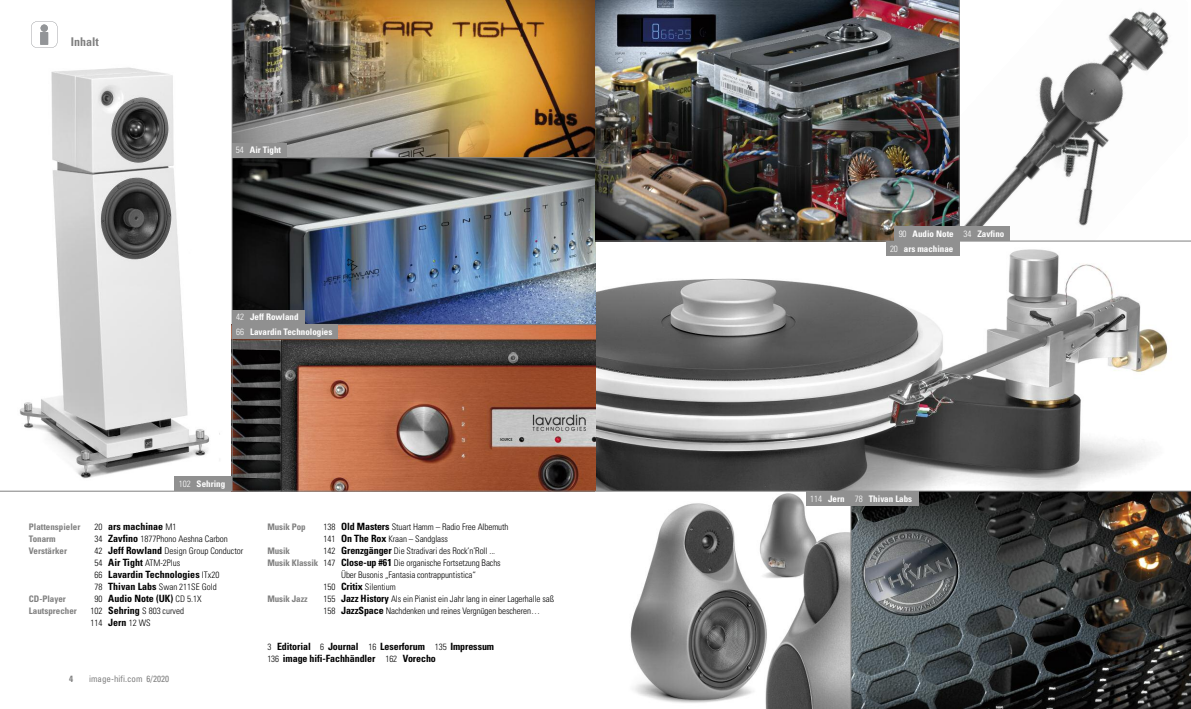
<style>
.page{position:relative;width:1191px;height:709px;background:#fff}
.page>*{position:absolute;margin:0;border:0;box-sizing:border-box;transform-origin:0 0}
.t1{font:700 condensed 12px "Univers";color:#808080}
.t2{font:700 condensed 10px/12px "Univers";letter-spacing:-.01em;color:#000}
.t3{font:300 condensed 9px/12px "Univers";letter-spacing:-.01em;color:#000}
.t4{font:700 condensed 9px "Univers";color:#fff}
.t5{font:700 condensed 9px "Univers";color:#808080}
.t6{font:condensed 9px "Univers";color:#808080}
.s1{font-weight:300}
.s2{font-weight:300;font-size:9px}
.s3{font-weight:700;font-size:10px}
.s4{font-weight:700;color:#808080}
</style>
<div class="page">
<img style="left:3px;top:67px;width:217px;height:424px">
<img style="left:964px;top:11px;width:224px;height:230px">
<img style="left:595px;top:242px;width:596px;height:249px">
<svg style="left:31px;top:22px;width:26px;height:26px"></svg>
<img style="left:233px;top:158px;width:362px;height:166px">
<img style="left:233px;top:0;width:362px;height:157px">
<img style="left:595px;top:0;width:364px;height:241px">
<svg style="left:851px;top:492px;width:340px;height:217px"></svg>
<svg style="left:233px;top:325px;width:362px;height:166px"></svg>
<svg style="left:630px;top:493px;width:220px;height:216px"></svg>
<hr style="left:232px;top:0;width:1px;height:491px;background:#808080">
<hr style="left:959px;top:0;width:1px;height:241px;background:#808080">
<hr style="left:850px;top:491px;width:1px;height:218px;background:#808080">
<hr style="left:0;top:491px;width:1191px;height:1px;background:#808080">
<hr style="left:232px;top:157px;width:364px;height:1px;background:#808080">
<hr style="left:232px;top:324px;width:363px;height:1px;background:#808080">
<hr style="left:595px;top:241px;width:596px;height:1px;background:#808080">
<div style="left:886px;top:241px;width:74px;height:15px;background:#909090"></div>
<div style="left:959px;top:226px;width:50px;height:15px;background:#909090"></div>
<div style="left:232px;top:310px;width:72px;height:14px;background:#909090"></div>
<div style="left:232px;top:143px;width:54px;height:15px;background:#909090"></div>
<div style="left:232px;top:324px;width:105px;height:15px;background:#909090"></div>
<div style="left:851px;top:491px;width:67px;height:15px;background:#909090"></div>
<div style="left:894px;top:226px;width:65px;height:15px;background:#909090"></div>
<div style="left:175px;top:476px;width:57px;height:15px;background:#909090"></div>
<div style="left:806px;top:491px;width:44px;height:15px;background:#909090"></div>
<h1 class="t1" style="left:71px;top:37px;width:30px">Inhalt</h1>
<p class="t4" style="left:236px;top:147px;width:47px"><span class="s1">54</span> Air Tight</p>
<p class="t4" style="left:236px;top:314px;width:64px"><span class="s1">42</span> Jeff Rowland</p>
<p class="t4" style="left:236px;top:328px;width:98px"><span class="s1">66</span> Lavardin Technologies</p>
<p class="t4" style="left:179px;top:480px;width:48px"><span class="s1">102</span> Sehring</p>
<p class="t5" style="left:29px;top:523px;width:53px">Plattenspieler</p>
<p class="t2" style="left:95px;top:521px;width:83px"><span class="s2">20</span> ars machinae <span class="s2">M1</span></p>
<p class="t5" style="left:29px;top:535px;width:28px">Tonarm</p>
<p class="t3" style="left:95px;top:534px;width:135px">34 <span class="s3">Zavfino</span> 1877Phono Aeshna Carbon</p>
<p class="t5" style="left:29px;top:547px;width:40px">Verstärker</p>
<p class="t3" style="left:95px;top:546px;width:150px">42 <span class="s3">Jeff Rowland</span> Design Group Conductor<br>54 <span class="s3">Air Tight</span> ATM-2Plus</p>
<p class="t2" style="left:95px;top:569px;width:126px"><span class="s2">66</span> Lavardin Technologies <span class="s2">ITx20</span></p>
<p class="t3" style="left:95px;top:582px;width:124px">78 <span class="s3">Thivan Labs</span> Swan 211SE Gold</p>
<p class="t5" style="left:29px;top:595px;width:38px">CD-Player</p>
<p class="t2" style="left:95px;top:593px;width:108px"><span class="s2">90</span> Audio Note (UK) <span class="s2">CD 5.1X</span></p>
<p class="t5" style="left:29px;top:607px;width:49px">Lautsprecher</p>
<p class="t3" style="left:91px;top:606px;width:95px">102 <span class="s3">Sehring</span> S 803 curved<br>114 <span class="s3">Jern</span> 12 WS</p>
<p class="t5" style="left:69px;top:675px;width:5px">4</p>
<p class="t6" style="left:89px;top:675px;width:81px">image-hifi.com 6/2020</p>
<p class="t5" style="left:267px;top:523px;width:40px">Musik Pop</p>
<p class="t3" style="left:323px;top:522px;width:186px">138 <span class="s3">Old Masters</span> Stuart Hamm – Radio Free Albemuth<br>141 <span class="s3">On The Rox</span> Kraan – Sandglass</p>
<p class="t5" style="left:267px;top:547px;width:24px">Musik</p>
<p class="t3" style="left:323px;top:546px;width:173px">142 <span class="s3">Grenzgänger</span> Die Stradivari des Rock’n’Roll ...</p>
<p class="t3" style="left:267px;top:558px;width:235px"><span class="s4">Musik Klassik</span> 147 <span class="s3">Close-up #61</span> Die organische Fortsetzung Bachs</p>
<p class="t3" style="left:341px;top:570px;width:136px">Über Busonis „Fantasia contrappuntistica“</p>
<p class="t3" style="left:323px;top:582px;width:74px">150 <span class="s3">Critix</span> Silentium</p>
<p class="t5" style="left:267px;top:595px;width:42px">Musik Jazz</p>
<p class="t3" style="left:323px;top:594px;width:232px">155 <span class="s3">Jazz History</span> Als ein Pianist ein Jahr lang in einer Lagerhalle saß<br>158 <span class="s3">JazzSpace</span> Nachdenken und reines Vergnügen bescheren…</p>
<p class="t2" style="left:267px;top:641px;width:228px"><span class="s2">3</span> Editorial <span class="s2">6</span> Journal <span class="s2">16</span> Leserforum <span class="s2">135</span> Impressum<br><span class="s2">136</span> image hifi-Fachhändler <span class="s2">162</span> Vorecho</p>
<p class="t4" style="left:898px;top:230px;width:56px"><span class="s1">90</span> Audio Note</p>
<p class="t4" style="left:890px;top:245px;width:65px"><span class="s1">20</span> ars machinae</p>
<p class="t4" style="left:963px;top:230px;width:42px"><span class="s1">34</span> Zavfino</p>
<p class="t4" style="left:810px;top:495px;width:36px"><span class="s1">114</span> Jern</p>
<p class="t4" style="left:855px;top:495px;width:59px"><span class="s1">78</span> Thivan Labs</p>
</div>
